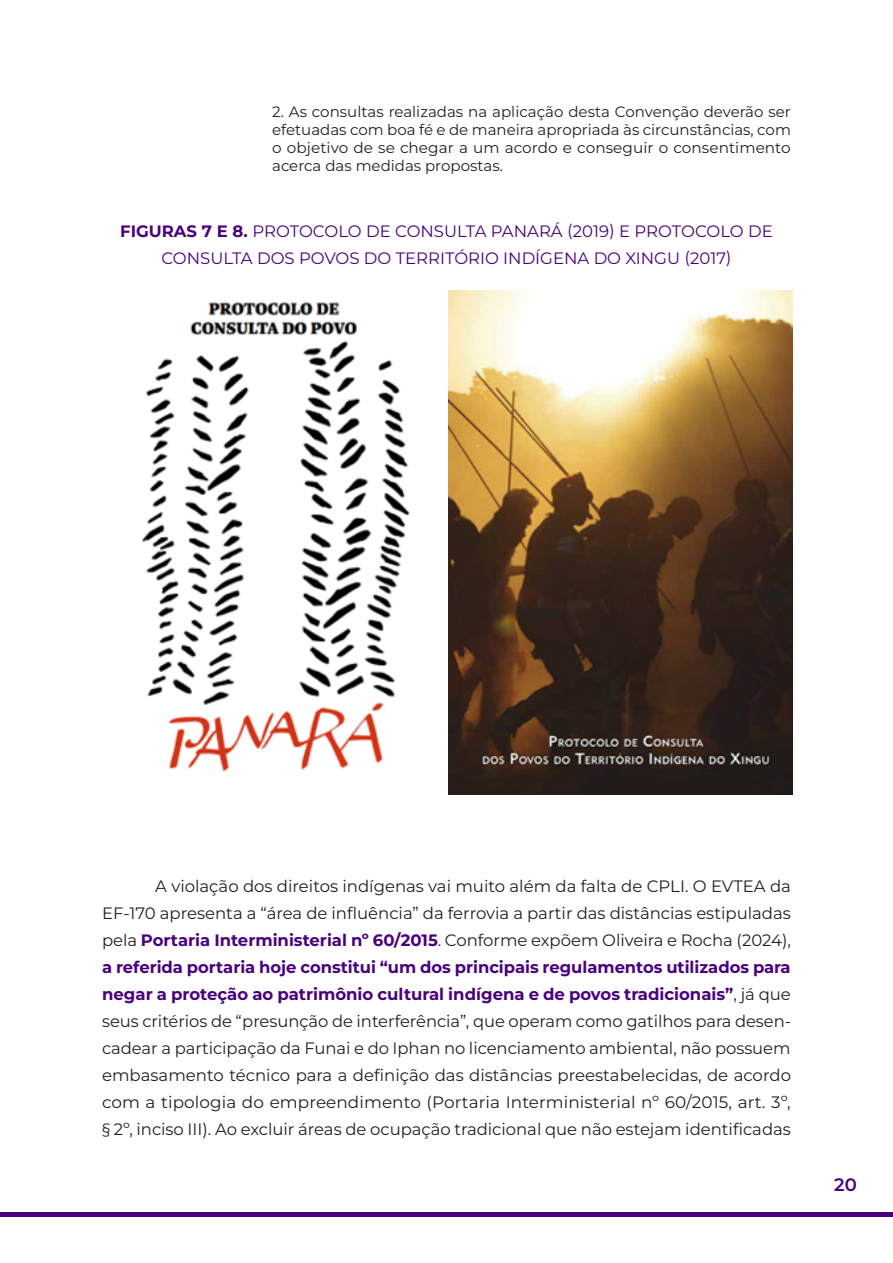
<style>
.page{position:relative;width:893px;height:1263px;background:#fff}
.page>*{position:absolute;margin:0;border:0;box-sizing:border-box;transform-origin:0 0}
.t1{font:600 18px "Montserrat";color:#4a017d}
.texto{font:16.5px/27px "Montserrat";color:#231f20;text-align:justify}
.título_figura{font:16.5px/27px "Montserrat";color:#4a017d;text-align:center}
.citação{font:15px/18px "Montserrat";color:#231f20;text-align:justify}
.s1{font-weight:700}
.s2{font-weight:700;color:#4a017d}
</style>
<div class="page">
<hr style="left:0;top:1212px;width:893px;height:4px;background:#4a017d">
<img style="left:141px;top:301px;width:269px;height:471px">
<img style="left:449px;top:291px;width:343px;height:504px">
<p class="citação" style="left:272px;top:102px;width:520px">2. As consultas realizadas na aplicação desta Convenção deverão ser efetuadas com boa fé e de maneira apropriada às circunstâncias, com o objetivo de se chegar a um acordo e conseguir o consentimento acerca das medidas propostas.</p>
<p class="título_figura" style="left:120px;top:217px;width:654px"><span class="s1">FIGURAS 7 E 8.</span> PROTOCOLO DE CONSULTA PANARÁ (2019) E PROTOCOLO DE<br>CONSULTA DOS POVOS DO TERRITÓRIO INDÍGENA DO XINGU (2017)</p>
<p class="texto" style="left:102px;top:872px;width:690px;text-indent:53px">A violação dos direitos indígenas vai muito além da falta de CPLI. O EVTEA da EF-170 apresenta a “área de influência” da ferrovia a partir das distâncias estipuladas pela <span class="s2">Portaria Interministerial nº 60/2015</span>. Conforme expõem Oliveira e Rocha (2024), <span class="s2">a referida portaria hoje constitui “um dos principais regulamentos utilizados para negar a proteção ao patrimônio cultural indígena e de povos tradicionais”</span>, já que seus critérios de “presunção de interferência”, que operam como gatilhos para desen&shy;cadear a participação da Funai e do Iphan no licenciamento ambiental, não possuem embasamento técnico para a definição das distâncias preestabelecidas, de acordo com a tipologia do empreendimento (Portaria Interministerial nº 60/2015, art. 3º, § 2º, inciso III). Ao excluir áreas de ocupação tradicional que não estejam identificadas</p>
<p class="t1" style="left:834px;top:1172px;width:24px">20</p>
</div>
